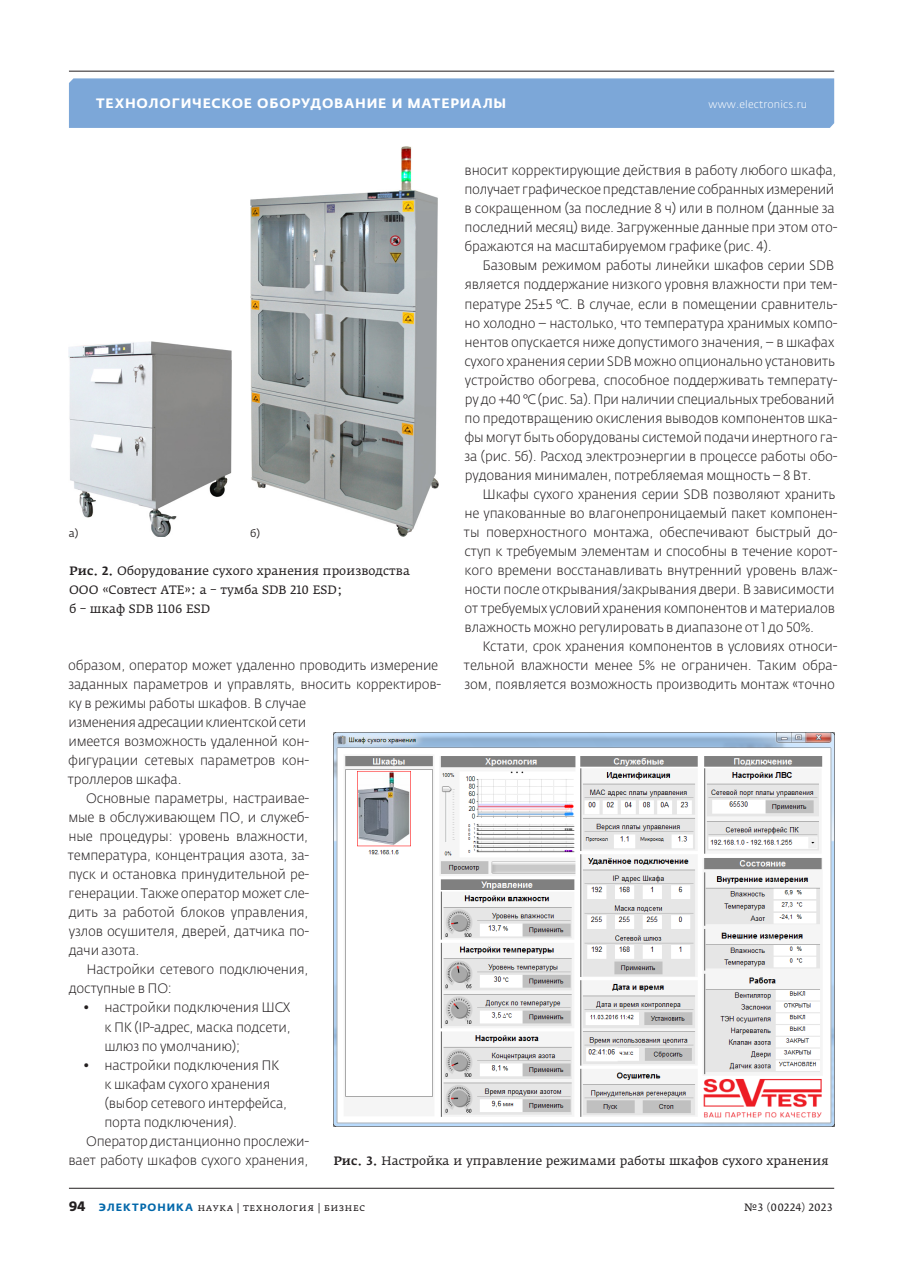
<style>
.page{position:relative;width:923px;height:1276px;background:#fff}
.page>*{position:absolute;margin:0;border:0;box-sizing:border-box;transform-origin:0 0}
.t1{font:300 13.5px/19px "Fedra Sans Pro";letter-spacing:-.015em;color:#231f20}
.t2{font:700 13.5px "Fedra Sans Alt Pro";letter-spacing:.06em;color:#fff}
.t3{font:12px/19px "Fedra Serif A Pro";letter-spacing:.005em;color:#231f20}
.t4{font:10.5px "Fedra Serif A Pro";letter-spacing:.03em;color:#231f20}
.t5{font:300 10.5px "Fedra Sans Pro";letter-spacing:.015em;color:#fff}
.t6{font:10.5px "Fedra Sans Pro";color:#231f20}
.s1{font-weight:500}
.s2{font-family:"Fedra Sans Pro";font-weight:700;font-size:13.5px}
.s3{font-family:"Fedra Sans Alt Pro";font-weight:700;color:#0067aa}
</style>
<div class="page">
<div style="left:69px;top:78px;width:765px;height:50px;background:#7ca7d8"></div>
<hr style="left:69px;top:71px;width:765px;height:1px;background:#231f20">
<hr style="left:69px;top:1188px;width:765px;height:1px;background:#231f20">
<img style="left:69px;top:342px;width:162px;height:195px">
<img style="left:250px;top:147px;width:188px;height:390px">
<img style="left:333px;top:732px;width:501px;height:394px">
<p class="t2" style="left:96px;top:95px;width:412px">ТЕХНОЛОГИЧЕСКОЕ ОБОРУДОВАНИЕ И МАТЕРИАЛЫ</p>
<p class="t5" style="left:708px;top:98px;width:100px">www.electronics.ru</p>
<p class="t1" style="left:464px;top:161px;width:374px">вносит корректирующие действия в работу любого шкафа, получает графическое представление собранных измерений в сокращенном (за последние 8 ч) или в полном (данные за последний месяц) виде. Загруженные данные при этом ото&shy;бражаются на масштабируемом графике (рис. 4).</p>
<p class="t1" style="left:464px;top:256px;width:374px;text-indent:18px">Базовым режимом работы линейки шкафов серии SDB является поддержание низкого уровня влажности при тем&shy;пературе 25±5 °C. В случае, если в помещении сравнитель&shy;но холодно – настолько, что температура хранимых компо&shy;нентов опускается ниже допустимого значения, – в шкафах сухого хранения серии SDB можно опционально установить устройство обогрева, способное поддерживать температу&shy;ру до +40 °C (рис. 5а). При наличии специальных требований по предотвращению окисления выводов компонентов шка&shy;фы могут быть оборудованы системой подачи инертного га&shy;за (рис. 5б). Расход электроэнергии в процессе работы обо&shy;рудования минимален, потребляемая мощность – 8 Вт.</p>
<p class="t1" style="left:464px;top:484px;width:375px;text-indent:19px">Шкафы сухого хранения серии SDB позволяют хранить не упакованные во влагонепроницаемый пакет компонен&shy;ты поверхностного монтажа, обеспечивают быстрый до&shy;ступ к требуемым элементам и способны в течение корот&shy;кого времени восстанавливать внутренний уровень влаж&shy;ности после открывания/закрывания двери. В зависимости от требуемых условий хранения компонентов и материалов влажность можно регулировать в диапазоне от 1 до 50%.</p>
<p class="t1" style="left:464px;top:637px;width:375px;text-align:justify;text-indent:19px">Кстати, срок хранения компонентов в условиях относи&shy;тельной влажности менее 5% не ограничен. Таким обра&shy;зом, появляется возможность производить монтаж «точно</p>
<p class="t6" style="left:69px;top:526px;width:11px">a)</p>
<p class="t6" style="left:250px;top:526px;width:12px">б)</p>
<p class="t3" style="left:69px;top:561px;width:342px"><span class="s1">Рис. 2.</span> Оборудование сухого хранения производства<br>ООО «Совтест АТЕ»: а – тумба SDB 210 ESD;<br>б – шкаф SDB 1106 ESD</p>
<p class="t1" style="left:68px;top:656px;width:371px">образом, оператор может удаленно проводить измерение</p>
<p class="t1" style="left:68px;top:675px;width:374px">заданных параметров и управлять, вносить корректиров-</p>
<p class="t1" style="left:68px;top:694px;width:239px">ку в режимы работы шкафов. В случае</p>
<p class="t1" style="left:68px;top:713px;width:239px">изменения адресации клиентской сети</p>
<p class="t1" style="left:68px;top:732px;width:242px">имеется возможность удаленной кон-</p>
<p class="t1" style="left:68px;top:751px;width:242px">фигурации сетевых параметров кон-</p>
<p class="t1" style="left:68px;top:770px;width:116px">троллеров шкафа.</p>
<p class="t1" style="left:86px;top:789px;width:224px">Основные параметры, настраивае-</p>
<p class="t1" style="left:68px;top:808px;width:242px">мые в обслуживающем ПО, и служеб-</p>
<p class="t1" style="left:68px;top:827px;width:241px">ные процедуры: уровень влажности,</p>
<p class="t1" style="left:68px;top:846px;width:243px">температура, концентрация азота, за-</p>
<p class="t1" style="left:68px;top:865px;width:242px">пуск и остановка принудительной ре-</p>
<p class="t1" style="left:68px;top:884px;width:242px">генерации. Также оператор может сле-</p>
<p class="t1" style="left:69px;top:903px;width:241px">дить за работой блоков управления,</p>
<p class="t1" style="left:69px;top:922px;width:242px">узлов осушителя, дверей, датчика по-</p>
<p class="t1" style="left:69px;top:941px;width:72px">дачи азота.</p>
<p class="t1" style="left:86px;top:960px;width:223px">Настройки сетевого подключения,</p>
<p class="t1" style="left:69px;top:979px;width:105px">доступные в ПО:</p>
<p class="t1" style="left:104px;top:998px;width:188px;text-align:justify;text-indent:-21px">• настройки подключения ШСХ к ПК (IP-адрес, маска подсети, шлюз по умолчанию);</p>
<p class="t1" style="left:83px;top:1055px;width:198px">• настройки подключения ПК</p>
<p class="t1" style="left:104px;top:1074px;width:167px">к шкафам сухого хранения</p>
<p class="t1" style="left:105px;top:1093px;width:184px">(выбор сетевого интерфейса,</p>
<p class="t1" style="left:104px;top:1112px;width:134px">порта подключения).</p>
<p class="t1" style="left:86px;top:1131px;width:224px">Оператор дистанционно прослежи-</p>
<p class="t1" style="left:68px;top:1150px;width:241px">вает работу шкафов сухого хранения,</p>
<p class="t3" style="left:334px;top:1151px;width:496px"><span class="s1">Рис. 3.</span> Настройка и управление режимами работы шкафов сухого хранения</p>
<p class="t4" style="left:69px;top:1200px;width:298px"><span class="s2">94</span> <span class="s3">ЭЛЕКТРОНИКА</span> наука | технология | бизнес</p>
<p class="t4" style="left:744px;top:1200px;width:89px">№3 (00224) 2023</p>
</div>
